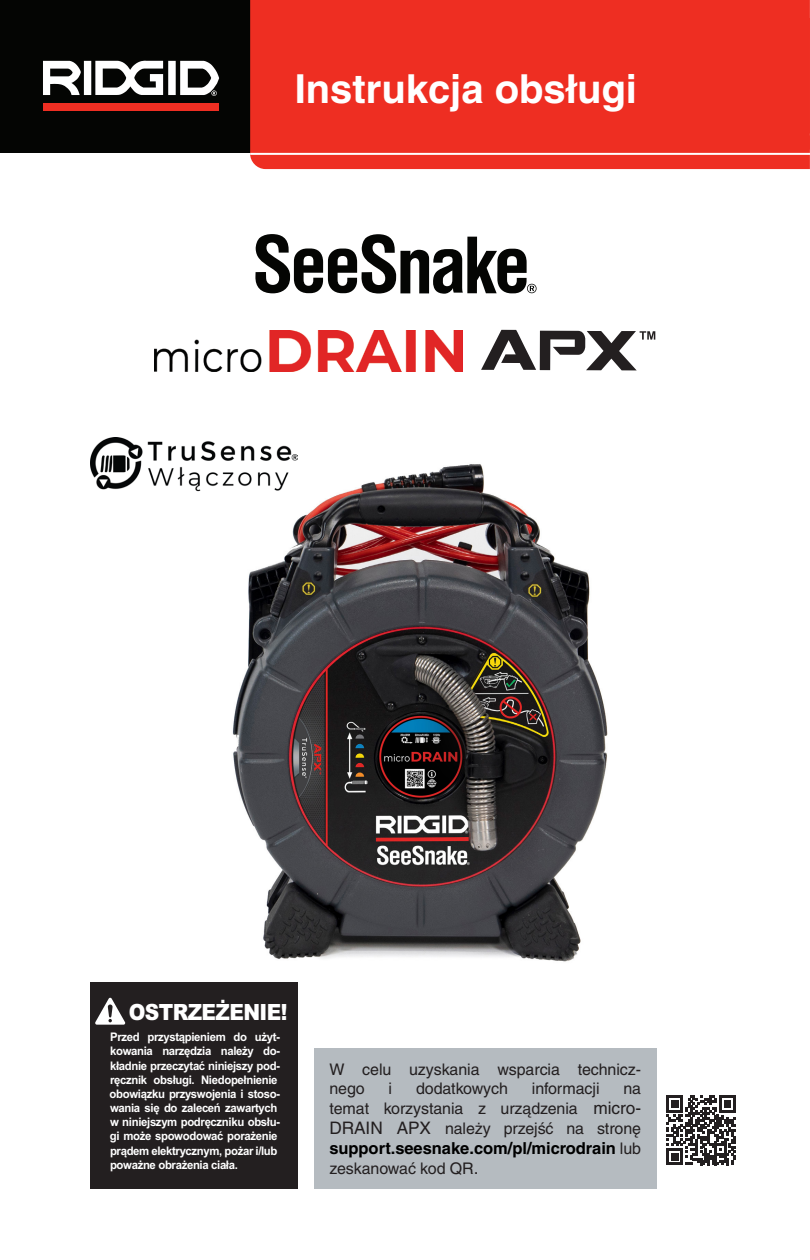
<style>
.page{position:relative;width:810px;height:1260px;background:#fff}
.page>*{position:absolute;margin:0;border:0;box-sizing:border-box;transform-origin:0 0}
.t1{font:700 40px "Helvetica LT Pro";color:#fff}
.t2{font:900 22.4px "Arial";letter-spacing:-.03em;color:#fff;scale:.9 1}
.t3{font:700 16.4px "Helvetica LT Pro";letter-spacing:-.005em;color:#000}
.t4{font:16px/19.8px "Helvetica LT Pro";letter-spacing:-.005em;color:#231f20}
.t5{font:700 11.8px/14.2px "Arial";letter-spacing:-.03em;color:#fff;scale:.96 1}
.s1{font-size:17.2px}
.s2{font-weight:400;font-size:16px;color:#231f20}
</style>
<div class="page">
<div style="left:0;top:0;width:262px;height:134px;background:#040503"></div>
<div style="left:250px;top:0;width:560px;height:18px;background:#ee2e22"></div>
<div style="left:0;top:18px;width:262px;height:135px;background:#040503"></div>
<div style="left:250px;top:18px;width:560px;height:151px;background:#ee2e22"></div>
<svg style="left:43px;top:60px;width:176px;height:36px"></svg>
<div style="left:43px;top:103px;width:175px;height:7px;background:#ee2e22"></div>
<hr style="left:250px;top:153px;width:560px;height:2px;background:#fff">
<img style="left:190px;top:455px;width:418px;height:541px">
<svg style="left:255px;top:234px;width:282px;height:60px"></svg>
<svg style="left:481px;top:330px;width:174px;height:40px"></svg>
<img style="left:155px;top:331px;width:308px;height:41px">
<img style="left:90px;top:437px;width:207px;height:55px">
<div style="left:90px;top:983px;width:207px;height:206px;background:#231f20"></div>
<svg style="left:95px;top:998px;width:30px;height:27px"></svg>
<div style="left:314px;top:1048px;width:343px;height:141px;background:#b5bbc0"></div>
<svg style="left:666px;top:1096px;width:70px;height:69px"></svg>
<h1 class="t1" style="left:295px;top:65px;width:344px">Instrukcja obsługi</h1>
<h2 class="t2" style="left:129px;top:995px;width:178px">OSTRZEŻENIE!</h2>
<p class="t5" style="left:110px;top:1030px;width:179px">Przed przystąpieniem do użyt&shy;kowania narzędzia należy do&shy;kładnie przeczytać niniejszy pod&shy;ręcznik obsługi. Niedopełnienie obowiązku przyswojenia i stoso&shy;wania się do zaleceń zawartych w niniejszym podręczniku obsłu&shy;gi może spowodować porażenie prądem elektrycznym, pożar i/lub poważne obrażenia ciała.</p>
<h3 class="t4" style="left:329px;top:1060px;width:313px;line-height:19.2px">W celu uzyskania wsparcia technicz&shy;nego</h3>
<h3 class="t4" style="left:389px;top:1079px;width:5px">i</h3>
<h3 class="t4" style="left:416px;top:1079px;width:94px">dodatkowych</h3>
<h3 class="t4" style="left:532px;top:1079px;width:69px">informacji</h3>
<h3 class="t4" style="left:329px;top:1079px;width:313px;text-align:justify;text-indent:294px">na temat korzystania z urządzenia <span class="s1">micro-DRAIN APX</span> należy przejść na stronę</h3>
<h3 class="t3" style="left:329px;top:1138px;width:313px">support.seesnake.com/pl/microdrain <span class="s2">lub</span></h3>
<h3 class="t4" style="left:329px;top:1158px;width:151px">zeskanować kod QR<span class="s1">.</span></h3>
</div>
